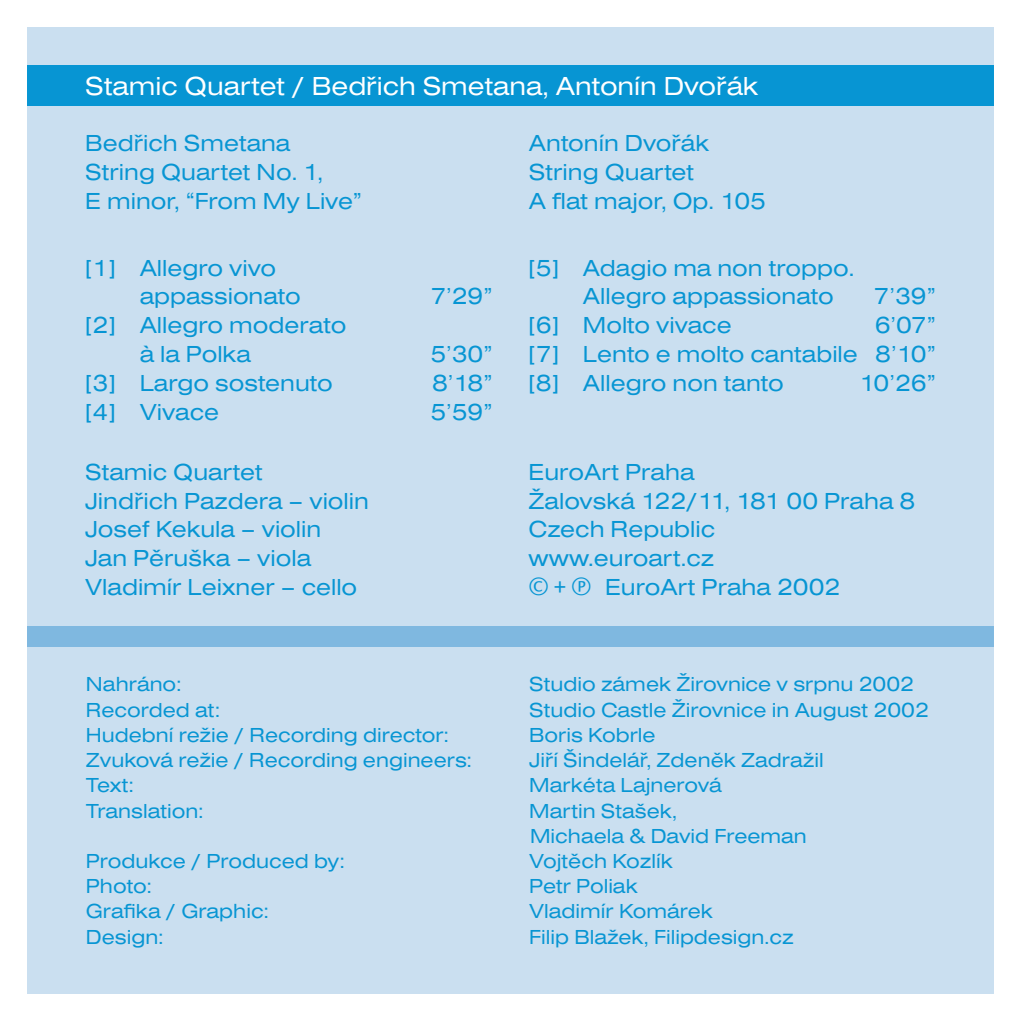
<style>
.page{position:relative;width:1021px;height:1021px;background:#fff}
.page>*{position:absolute;margin:0;border:0;box-sizing:border-box;transform-origin:0 0}
.t1{font:27px "Nimbus Sans DOT Regu Exte";color:#fff}
.t2{font:24px/28.8px "Nimbus Sans DOT Regu Exte";color:#0795d3}
.t3{font:21px/25.2px "Nimbus Sans DOT Regu Exte";color:#0795d3}
.s1{font-family:"Lucida Sans Unicode"}
</style>
<div class="page">
<div style="left:0;top:0;width:1020px;height:1020px;background:#cadff0"></div>
<div style="left:0;top:65px;width:1020px;height:40px;background:#0795d3"></div>
<div style="left:0;top:625px;width:1020px;height:21px;background:#7fb8e0"></div>
<div style="left:0;top:0;width:1020px;height:1020px;border:27px solid #fff"></div>
<p class="t1" style="left:85px;top:70px;width:675px">Stamic Quartet / Bedřich Smetana, Antonín Dvořák</p>
<p class="t2" style="left:85px;top:129px;width:278px">Bedřich Smetana<br>String Quartet No. 1,<br>E minor, „From My Live“</p>
<p class="t2" style="left:529px;top:129px;width:239px">Antonín Dvořák<br>String Quartet<br>A flat major, Op. 105</p>
<p class="t2" style="left:140px;top:253px;width:163px;text-indent:-54px">[1] Allegro vivo appassionato</p>
<p class="t2" style="left:430px;top:282px;width:64px">7’29“</p>
<p class="t2" style="left:583px;top:253px;width:273px;text-indent:-54px">[5] Adagio ma non troppo.<br>Allegro appassionato</p>
<p class="t2" style="left:873px;top:282px;width:64px">7’39“</p>
<p class="t2" style="left:140px;top:311px;width:208px;text-indent:-54px">[2] Allegro moderato à la Polka</p>
<p class="t2" style="left:430px;top:340px;width:64px">5’30“</p>
<p class="t2" style="left:85px;top:368px;width:249px">[3] Largo sostenuto</p>
<p class="t2" style="left:432px;top:368px;width:62px">8’18“</p>
<p class="t2" style="left:85px;top:397px;width:135px">[4] Vivace</p>
<p class="t2" style="left:430px;top:397px;width:64px">5’59“</p>
<p class="t2" style="left:528px;top:311px;width:409px;text-align:justify;text-indent:346px">6’07“ [7] Lento e molto cantabile 8’10“ [8] Allegro non tanto</p>
<p class="t2" style="left:528px;top:311px;width:204px">[6] Molto vivace</p>
<p class="t2" style="left:859px;top:368px;width:78px">10’26“</p>
<p class="t2" style="left:85px;top:457px;width:285px">Stamic Quartet<br>Jindřich Pazdera – violin<br>Josef Kekula – violin<br>Jan Pěruška – viola<br>Vladimír Leixner – cello</p>
<p class="t2" style="left:528px;top:457px;width:388px">EuroArt Praha<br>Žalovská 122/11, 181 00 Praha 8<br>Czech Republic<br>www.euroart.cz<br><span class="s1">©</span> + <span class="s1">℗</span> EuroArt Praha 2002</p>
<p class="t3" style="left:86px;top:672px;width:97px">Nahráno:</p>
<p class="t3" style="left:529px;top:672px;width:386px">Studio zámek Žirovnice v srpnu 2002</p>
<p class="t3" style="left:86px;top:697px;width:135px">Recorded at:</p>
<p class="t3" style="left:529px;top:697px;width:401px">Studio Castle Žirovnice in August 2002</p>
<p class="t3" style="left:86px;top:722px;width:364px">Hudební režie / Recording director:</p>
<p class="t3" style="left:529px;top:722px;width:128px">Boris Kobrle</p>
<p class="t3" style="left:86px;top:747px;width:387px">Zvuková režie / Recording engineers:</p>
<p class="t3" style="left:529px;top:747px;width:296px">Jiří Šindelář, Zdeněk Zadražil</p>
<p class="t3" style="left:86px;top:773px;width:49px">Text:</p>
<p class="t3" style="left:529px;top:773px;width:194px">Markéta Lajnerová</p>
<p class="t3" style="left:86px;top:798px;width:119px">Translation:</p>
<p class="t3" style="left:529px;top:798px;width:279px">Martin Stašek,<br>Michaela &amp; David Freeman</p>
<p class="t3" style="left:86px;top:848px;width:260px">Produkce / Produced by:</p>
<p class="t3" style="left:529px;top:848px;width:145px">Vojtěch Kozlík</p>
<p class="t3" style="left:86px;top:873px;width:67px">Photo:</p>
<p class="t3" style="left:529px;top:873px;width:110px">Petr Poliak</p>
<p class="t3" style="left:86px;top:899px;width:184px">Grafika / Graphic:</p>
<p class="t3" style="left:529px;top:899px;width:185px">Vladimír Komárek</p>
<p class="t3" style="left:86px;top:924px;width:79px">Design:</p>
<p class="t3" style="left:529px;top:924px;width:266px">Filip Blažek, Filipdesign.cz</p>
</div>
